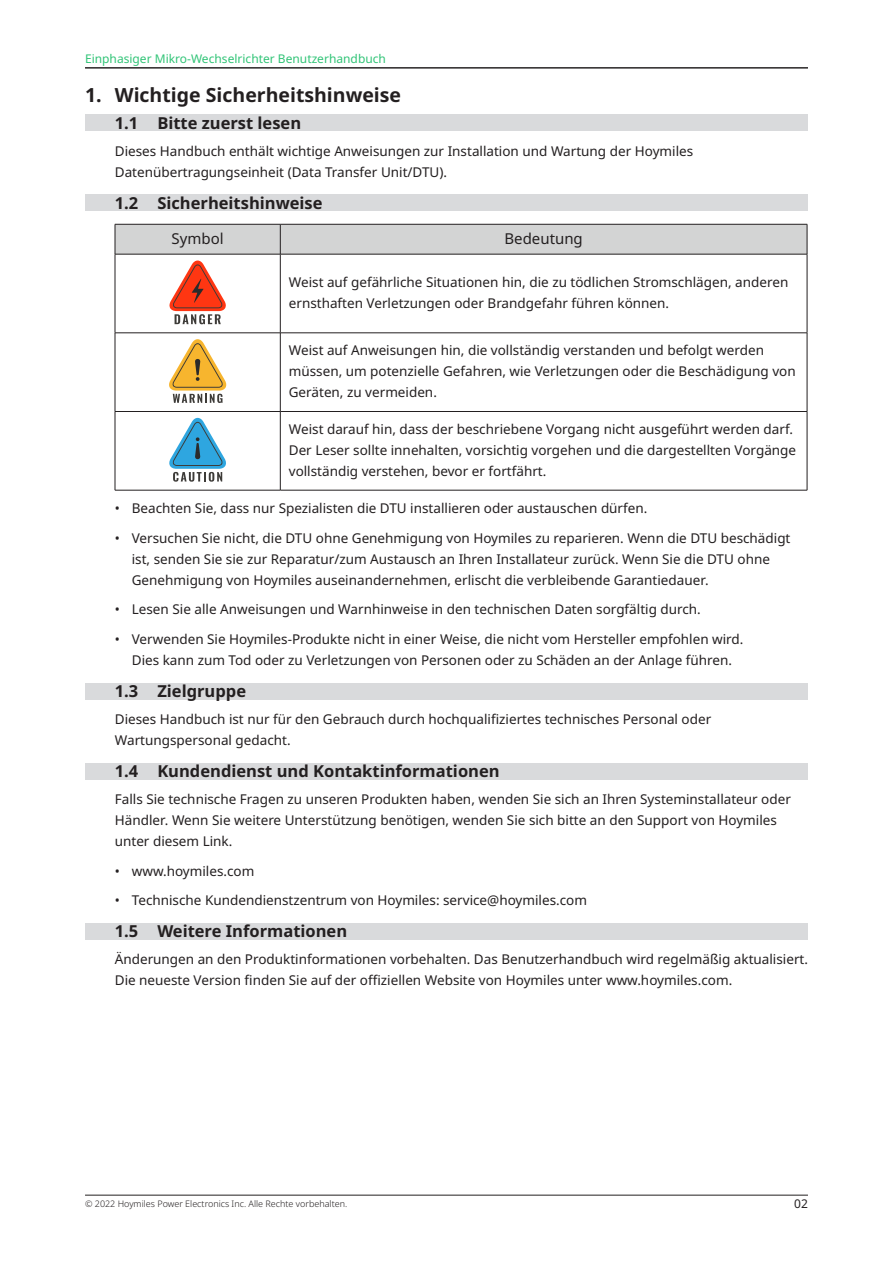
<style>
.page{position:relative;width:893px;height:1263px;background:#fff}
.page>*{position:absolute;margin:0;border:0;box-sizing:border-box;transform-origin:0 0}
.t1{font:700 19.5px "Noto Sans";color:#231f20}
.t2{font:700 16.5px "Noto Sans";color:#231f20}
.t3{font:15px "Noto Sans";color:#231f20}
.Body{font:13.5px/21px "Noto Sans";color:#231f20}
.t4{font:12px "Noto Sans";color:#31c477}
.t5{font:12px "Noto Sans";color:#231f20}
.t6{font:300 9px "Noto Sans";color:#231f20}
</style>
<div class="page">
<hr style="left:85px;top:1195px;width:723px;height:1px;background:#231f20">
<div style="left:85px;top:115px;width:723px;height:16px;background:#d9dadc"></div>
<div style="left:85px;top:195px;width:723px;height:16px;background:#d9dadc"></div>
<div style="left:85px;top:683px;width:723px;height:16px;background:#d9dadc"></div>
<div style="left:85px;top:763px;width:723px;height:16px;background:#d9dadc"></div>
<div style="left:85px;top:923px;width:723px;height:16px;background:#d9dadc"></div>
<div style="left:116px;top:225px;width:691px;height:29px;background:#d3d4d4"></div>
<hr style="left:115px;top:224px;width:165px;height:1px;background:#231f20">
<hr style="left:115px;top:224px;width:1px;height:30px;background:#231f20">
<hr style="left:280px;top:224px;width:527px;height:1px;background:#231f20">
<hr style="left:280px;top:224px;width:1px;height:30px;background:#231f20">
<hr style="left:807px;top:224px;width:1px;height:30px;background:#231f20">
<hr style="left:115px;top:254px;width:165px;height:1px;background:#231f20">
<hr style="left:115px;top:254px;width:1px;height:79px;background:#231f20">
<hr style="left:280px;top:254px;width:527px;height:1px;background:#231f20">
<hr style="left:280px;top:254px;width:1px;height:79px;background:#231f20">
<hr style="left:807px;top:254px;width:1px;height:79px;background:#231f20">
<hr style="left:115px;top:333px;width:165px;height:1px;background:#231f20">
<hr style="left:115px;top:333px;width:1px;height:78px;background:#231f20">
<hr style="left:280px;top:333px;width:527px;height:1px;background:#231f20">
<hr style="left:280px;top:333px;width:1px;height:78px;background:#231f20">
<hr style="left:807px;top:333px;width:1px;height:78px;background:#231f20">
<hr style="left:115px;top:411px;width:165px;height:1px;background:#231f20">
<hr style="left:115px;top:412px;width:1px;height:78px;background:#231f20">
<hr style="left:280px;top:411px;width:527px;height:1px;background:#231f20">
<hr style="left:280px;top:412px;width:1px;height:78px;background:#231f20">
<hr style="left:807px;top:412px;width:1px;height:78px;background:#231f20">
<hr style="left:115px;top:490px;width:165px;height:1px;background:#231f20">
<hr style="left:280px;top:490px;width:527px;height:1px;background:#231f20">
<svg style="left:169px;top:261px;width:57px;height:63px"></svg>
<svg style="left:169px;top:339px;width:58px;height:64px"></svg>
<svg style="left:169px;top:418px;width:57px;height:64px"></svg>
<hr style="left:85px;top:68px;width:723px;height:1px;background:#231f20">
<p class="t4" style="left:85px;top:51px;width:302px">Einphasiger Mikro-Wechselrichter Benutzerhandbuch</p>
<p class="t1" style="left:85px;top:81px;width:318px">1. Wichtige Sicherheitshinweise</p>
<p class="t2" style="left:115px;top:111px;width:188px">1.1 Bitte zuerst lesen</p>
<p class="Body" style="left:115px;top:141px;width:580px">Dieses Handbuch enthält wichtige Anweisungen zur Installation und Wartung der Hoymiles<br>Datenübertragungseinheit (Data Transfer Unit/DTU).</p>
<p class="t2" style="left:115px;top:191px;width:209px">1.2 Sicherheitshinweise</p>
<p class="t3" style="left:172px;top:227px;width:54px">Symbol</p>
<p class="t3" style="left:504px;top:227px;width:80px">Bedeutung</p>
<p class="Body" style="left:289px;top:272px;width:501px">Weist auf gefährliche Situationen hin, die zu tödlichen Stromschlägen, anderen ernsthaften Verletzungen oder Brandgefahr führen können.</p>
<p class="Body" style="left:289px;top:340px;width:508px">Weist auf Anweisungen hin, die vollständig verstanden und befolgt werden müssen, um potenzielle Gefahren, wie Verletzungen oder die Beschädigung von<br>Geräten, zu vermeiden.</p>
<p class="Body" style="left:289px;top:418px;width:509px">Weist darauf hin, dass der beschriebene Vorgang nicht ausgeführt werden darf.<br>Der Leser sollte innehalten, vorsichtig vorgehen und die dargestellten Vorgänge vollständig verstehen, bevor er fortfährt.</p>
<p class="Body" style="left:115px;top:498px;width:534px">• Beachten Sie, dass nur Spezialisten die DTU installieren oder austauschen dürfen.</p>
<p class="Body" style="left:132px;top:528px;width:660px;text-indent:-17px">• Versuchen Sie nicht, die DTU ohne Genehmigung von Hoymiles zu reparieren. Wenn die DTU beschädigt ist, senden Sie sie zur Reparatur/zum Austausch an Ihren Installateur zurück. Wenn Sie die DTU ohne<br>Genehmigung von Hoymiles auseinandernehmen, erlischt die verbleibende Garantiedauer.</p>
<p class="Body" style="left:115px;top:599px;width:588px">• Lesen Sie alle Anweisungen und Warnhinweise in den technischen Daten sorgfältig durch.</p>
<p class="Body" style="left:115px;top:629px;width:630px;text-align:center">• Verwenden Sie Hoymiles-Produkte nicht in einer Weise, die nicht vom Hersteller empfohlen wird.<br>Dies kann zum Tod oder zu Verletzungen von Personen oder zu Schäden an der Anlage führen.</p>
<p class="t2" style="left:115px;top:679px;width:133px">1.3 Zielgruppe</p>
<p class="Body" style="left:115px;top:709px;width:598px">Dieses Handbuch ist nur für den Gebrauch durch hochqualifiziertes technisches Personal oder<br>Wartungspersonal gedacht.</p>
<p class="t2" style="left:115px;top:759px;width:386px">1.4 Kundendienst und Kontaktinformationen</p>
<p class="Body" style="left:115px;top:789px;width:678px">Falls Sie technische Fragen zu unseren Produkten haben, wenden Sie sich an Ihren Systeminstallateur oder<br>Händler. Wenn Sie weitere Unterstützung benötigen, wenden Sie sich bitte an den Support von Hoymiles unter diesem Link.</p>
<p class="Body" style="left:115px;top:860px;width:141px">• www.hoymiles.com</p>
<p class="Body" style="left:115px;top:890px;width:474px">• Technische Kundendienstzentrum von Hoymiles: service@hoymiles.com</p>
<p class="t2" style="left:115px;top:919px;width:234px">1.5 Weitere Informationen</p>
<p class="Body" style="left:115px;top:949px;width:695px">Änderungen an den Produktinformationen vorbehalten. Das Benutzerhandbuch wird regelmäßig aktualisiert.<br>Die neueste Version finden Sie auf der offiziellen Website von Hoymiles unter www.hoymiles.com.</p>
<p class="t6" style="left:85px;top:1197px;width:264px">© 2022 Hoymiles Power Electronics Inc. Alle Rechte vorbehalten.</p>
<p class="t5" style="left:794px;top:1195px;width:15px">02</p>
</div>
